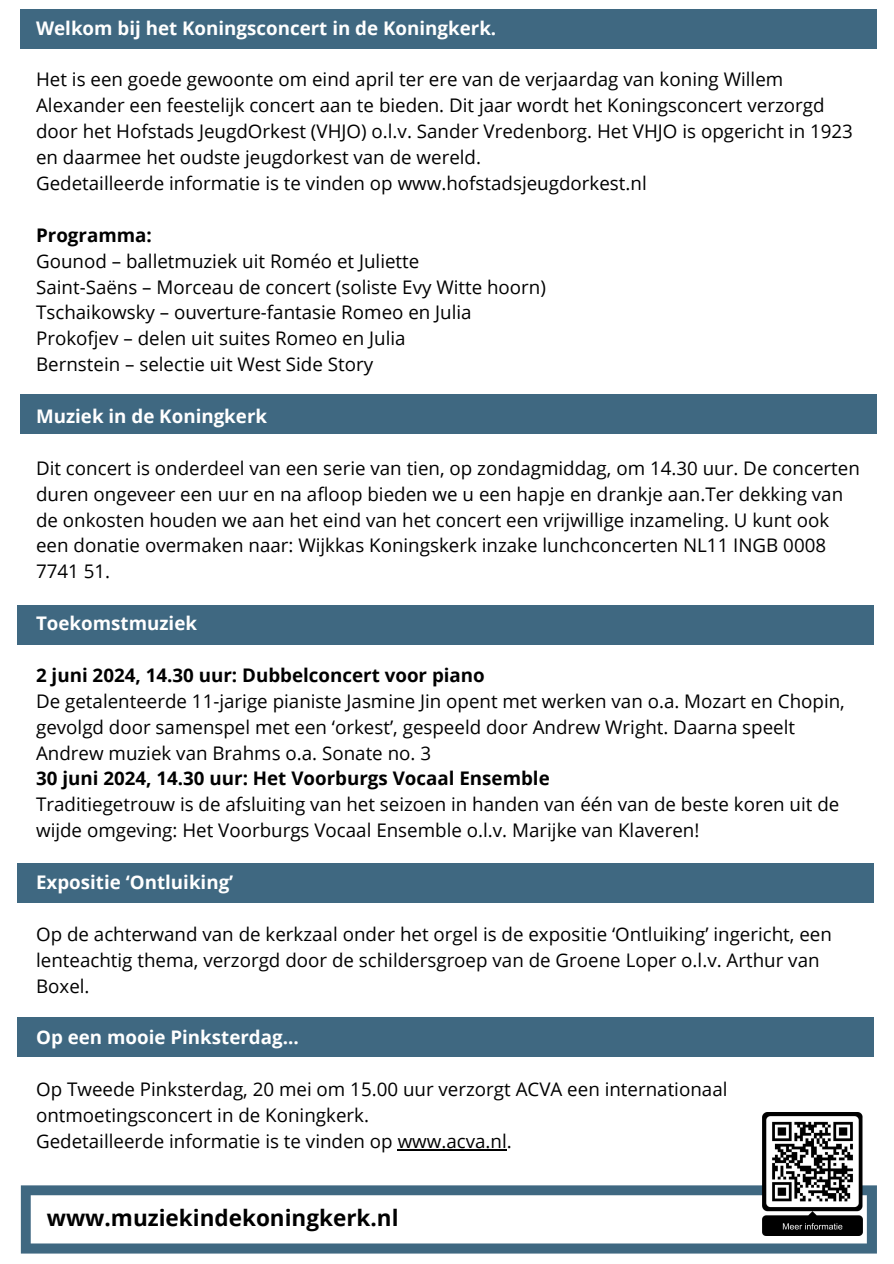
<style>
.page{position:relative;width:894px;height:1264px;background:#fff}
.page>*{position:absolute;margin:0;border:0;box-sizing:border-box;transform-origin:0 0}
.t1{font:700 22.5px "Open Sans";color:#000}
.t2{font:18.75px/25.8px "Open Sans";color:#000}
.t3{font:700 18.75px "Open Sans";color:#fff}
.t4{font:700 18.75px "Open Sans";color:#000}
</style>
<div class="page">
<div style="left:17px;top:1017px;width:856px;height:39px;background:#3f6881"></div>
<div style="left:21px;top:9px;width:855px;height:39px;background:#3f6881"></div>
<div style="left:17px;top:605px;width:856px;height:39px;background:#3f6881"></div>
<div style="left:17px;top:863px;width:856px;height:39px;background:#3f6881"></div>
<svg style="left:21px;top:1185px;width:855px;height:68px"></svg>
<img style="left:762px;top:1112px;width:99px;height:123px">
<div style="left:21px;top:394px;width:855px;height:40px;background:#3f6881"></div>
<hr style="left:397px;top:1148px;width:109px;height:2px;background:#000">
<p class="t3" style="left:36px;top:15px;width:461px">Welkom bij het Koningsconcert in de Koningkerk.</p>
<p class="t2" style="left:36px;top:66px;width:818px">Het is een goede gewoonte om eind april ter ere van de verjaardag van koning Willem Alexander een feestelijk concert aan te bieden. Dit jaar wordt het Koningsconcert verzorgd door het Hofstads JeugdOrkest (VHJO) o.l.v. Sander Vredenborg. Het VHJO is opgericht in 1923 en daarmee het oudste jeugdorkest van de wereld.</p>
<p class="t2" style="left:36px;top:170px;width:612px">Gedetailleerde informatie is te vinden op www.hofstadsjeugdorkest.nl</p>
<p class="t4" style="left:36px;top:222px;width:117px">Programma:</p>
<p class="t2" style="left:36px;top:247px;width:385px">Gounod – balletmuziek uit Roméo et Juliette</p>
<p class="t2" style="left:36px;top:273px;width:511px">Saint-Saëns – Morceau de concert (soliste Evy Witte hoorn)</p>
<p class="t2" style="left:36px;top:299px;width:437px">Tschaikowsky – ouverture-fantasie Romeo en Julia</p>
<h2 class="t2" style="left:36px;top:325px;width:371px">Prokofjev – delen uit suites Romeo en Julia</h2>
<p class="t2" style="left:36px;top:351px;width:338px">Bernstein – selectie uit West Side Story</p>
<h2 class="t3" style="left:36px;top:403px;width:232px">Muziek in de Koningkerk</h2>
<p class="t2" style="left:36px;top:454px;width:825px">Dit concert is onderdeel van een serie van tien, op zondagmiddag, om 14.30 uur. De concerten duren ongeveer een uur en na afloop bieden we u een hapje en drankje aan.Ter dekking van de onkosten houden we aan het eind van het concert een vrijwillige inzameling. U kunt ook een donatie overmaken naar: Wijkkas Koningskerk inzake lunchconcerten NL11 INGB 0008<br>7741 51.</p>
<p class="t3" style="left:36px;top:610px;width:162px">Toekomstmuziek</p>
<p class="t4" style="left:36px;top:661px;width:450px">2 juni 2024, 14.30 uur: Dubbelconcert voor piano</p>
<p class="t2" style="left:36px;top:687px;width:810px">De getalenteerde 11-jarige pianiste Jasmine Jin opent met werken van o.a. Mozart en Chopin, gevolgd door samenspel met een ‘orkest’, gespeeld door Andrew Wright. Daarna speelt<br>Andrew muziek van Brahms o.a. Sonate no. 3</p>
<h2 class="t4" style="left:36px;top:765px;width:515px">30 juni 2024, 14.30 uur: Het Voorburgs Vocaal Ensemble</h2>
<p class="t2" style="left:36px;top:791px;width:804px">Traditiegetrouw is de afsluiting van het seizoen in handen van één van de beste koren uit de wijde omgeving: Het Voorburgs Vocaal Ensemble o.l.v. Marijke van Klaveren!</p>
<h2 class="t3" style="left:36px;top:868px;width:199px">Expositie ‘Ontluiking’</h2>
<p class="t2" style="left:36px;top:920px;width:797px">Op de achterwand van de kerkzaal onder het orgel is de expositie ‘Ontluiking’ ingericht, een lenteachtig thema, verzorgd door de schildersgroep van de Groene Loper o.l.v. Arthur van<br>Boxel.</p>
<p class="t3" style="left:36px;top:1024px;width:264px">Op een mooie Pinksterdag…</p>
<p class="t2" style="left:36px;top:1075px;width:692px">Op Tweede Pinksterdag, 20 mei om 15.00 uur verzorgt ACVA een internationaal ontmoetingsconcert in de Koningkerk.</p>
<h1 class="t2" style="left:36px;top:1127px;width:477px">Gedetailleerde informatie is te vinden op www.acva.nl.</h1>
<h2 class="t1" style="left:47px;top:1201px;width:353px">www.muziekindekoningkerk.nl</h2>
</div>
